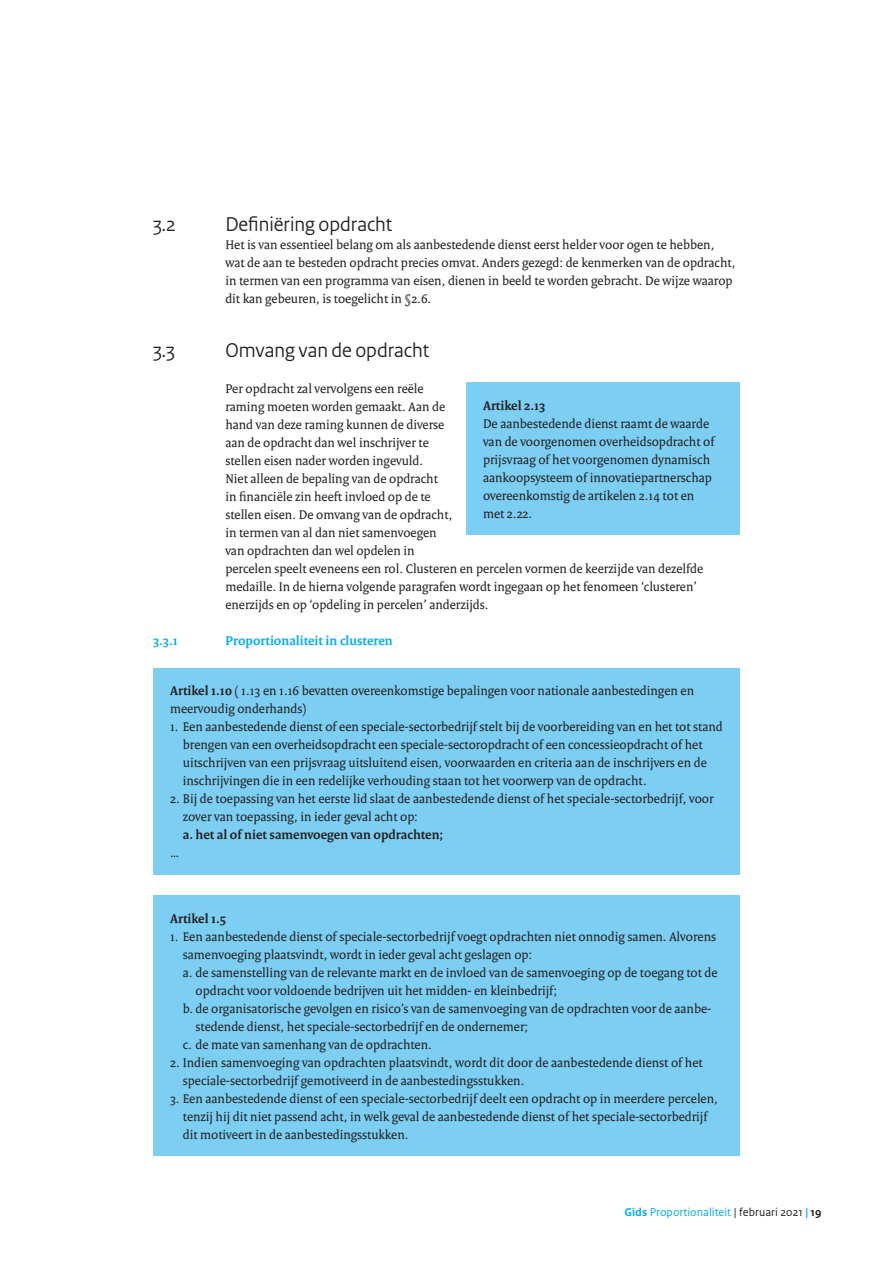
<style>
.page{position:relative;width:893px;height:1263px;background:#fff}
.page>*{position:absolute;margin:0;border:0;box-sizing:border-box;transform-origin:0 0}
.t1{font:21px "Rijksoverheid Sans Heading";color:#231f20}
.t2{font:13.5px/18px "Rijksoverheid Serif";color:#231f20}
.t3{font:700 13.5px "Rijksoverheid Serif";color:#231f20}
.t4{font:700 13.5px "Rijksoverheid Serif";color:#00aeef}
.t5{font:12px "Rijksoverheid Sans Text";color:#00aeef}
.s1{font-weight:700}
.s2{color:#231f20}
.s3{font-weight:700;color:#231f20}
</style>
<div class="page">
<div style="left:153px;top:668px;width:587px;height:206px;background:#7ccff2"></div>
<div style="left:153px;top:896px;width:587px;height:260px;background:#7ccff2"></div>
<div style="left:466px;top:383px;width:274px;height:152px;background:#7ccff2"></div>
<h1 class="t1" style="left:153px;top:212px;width:24px">3.2</h1>
<h1 class="t1" style="left:225px;top:212px;width:168px">Definiëring opdracht</h1>
<p class="t2" style="left:225px;top:235px;width:512px">Het is van essentieel belang om als aanbestedende dienst eerst helder voor ogen te hebben, wat de aan te besteden opdracht precies omvat. Anders gezegd: de kenmerken van de opdracht, in termen van een programma van eisen, dienen in beeld te worden gebracht. De wijze waarop dit kan gebeuren, is toegelicht in §2.6.</p>
<h1 class="t1" style="left:153px;top:338px;width:23px">3.3</h1>
<h1 class="t1" style="left:225px;top:338px;width:205px">Omvang van de opdracht</h1>
<p class="t2" style="left:225px;top:379px;width:479px">Per opdracht zal vervolgens een reële<br>raming moeten worden gemaakt. Aan de<br>hand van deze raming kunnen de diverse<br>aan de opdracht dan wel inschrijver te<br>stellen eisen nader worden ingevuld.<br>Niet alleen de bepaling van de opdracht<br>in financiële zin heeft invloed op de te<br>stellen eisen. De omvang van de opdracht,<br>in termen van al dan niet samenvoegen<br>van opdrachten dan wel opdelen in<br>percelen speelt eveneens een rol. Clusteren en percelen vormen de keerzijde van dezelfde medaille. In de hierna volgende paragrafen wordt ingegaan op het fenomeen ‘clusteren’ enerzijds en op ‘opdeling in percelen’ anderzijds.</p>
<p class="t4" style="left:153px;top:632px;width:26px">3.3.1</p>
<p class="t4" style="left:225px;top:632px;width:169px">Proportionaliteit in clusteren</p>
<p class="t2" style="left:170px;top:682px;width:525px"><span class="s1">Artikel 1.10</span> ( 1.13 en 1.16 bevatten overeenkomstige bepalingen voor nationale aanbestedingen en meervoudig onderhands)</p>
<p class="t2" style="left:183px;top:718px;width:541px;text-indent:-13px">1. Een aanbestedende dienst of een speciale-sectorbedrijf stelt bij de voorbereiding van en het tot stand brengen van een overheidsopdracht een speciale-sectoropdracht of een concessieopdracht of het uitschrijven van een prijsvraag uitsluitend eisen, voorwaarden en criteria aan de inschrijvers en de inschrijvingen die in een redelijke verhouding staan tot het voorwerp van de opdracht.</p>
<p class="t2" style="left:183px;top:790px;width:532px;text-indent:-13px">2. Bij de toepassing van het eerste lid slaat de aanbestedende dienst of het speciale-sectorbedrijf, voor zover van toepassing, in ieder geval acht op:</p>
<p class="t3" style="left:183px;top:827px;width:262px">a. het al of niet samenvoegen van opdrachten;</p>
<p class="t2" style="left:170px;top:844px;width:10px">…</p>
<p class="t3" style="left:483px;top:397px;width:64px">Artikel 2.13</p>
<p class="t2" style="left:483px;top:414px;width:233px">De aanbestedende dienst raamt de waarde van de voorgenomen overheidsopdracht of prijsvraag of het voorgenomen dynamisch aankoopsysteem of innovatiepartnerschap overeenkomstig de artikelen 2.14 tot en met 2.22.</p>
<p class="t3" style="left:170px;top:910px;width:58px">Artikel 1.5</p>
<p class="t2" style="left:170px;top:927px;width:547px">1. Een aanbestedende dienst of speciale-sectorbedrijf voegt opdrachten niet onnodig samen. Alvorens</p>
<p class="t2" style="left:183px;top:945px;width:351px">samenvoeging plaatsvindt, wordt in ieder geval acht geslagen op:</p>
<p class="t2" style="left:183px;top:963px;width:536px">a. de samenstelling van de relevante markt en de invloed van de samenvoeging op de toegang tot de</p>
<p class="t2" style="left:196px;top:981px;width:363px">opdracht voor voldoende bedrijven uit het midden- en kleinbedrijf;</p>
<p class="t2" style="left:183px;top:999px;width:530px">b. de organisatorische gevolgen en risico’s van de samenvoeging van de opdrachten voor de aanbe-</p>
<p class="t2" style="left:196px;top:1017px;width:334px">stedende dienst, het speciale-sectorbedrijf en de ondernemer;</p>
<p class="t2" style="left:183px;top:1035px;width:251px">c. de mate van samenhang van de opdrachten.</p>
<p class="t2" style="left:183px;top:1053px;width:521px;text-indent:-13px">2. Indien samenvoeging van opdrachten plaatsvindt, wordt dit door de aanbestedende dienst of het speciale-sectorbedrijf gemotiveerd in de aanbestedingsstukken.</p>
<p class="t2" style="left:183px;top:1089px;width:536px;text-indent:-13px">3. Een aanbestedende dienst of een speciale-sectorbedrijf deelt een opdracht op in meerdere percelen, tenzij hij dit niet passend acht, in welk geval de aanbestedende dienst of het speciale-sectorbedrijf dit motiveert in de aanbestedingsstukken.</p>
<p class="t5" style="left:625px;top:1205px;width:198px"><span class="s1">Gids</span> Proportionaliteit <span class="s2">| februari 2021</span> <span class="s1">|</span> <span class="s3">19</span></p>
</div>
